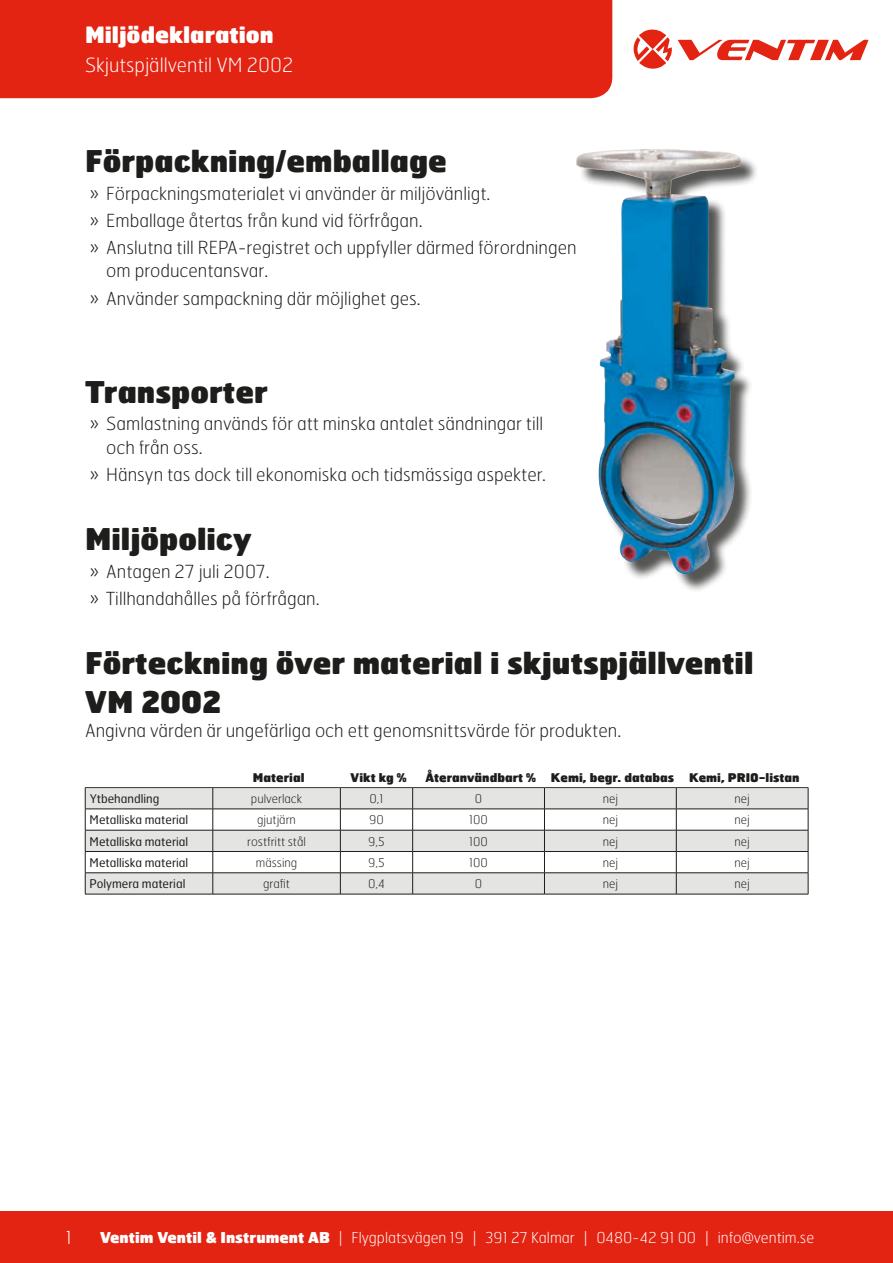
<style>
.page{position:relative;width:893px;height:1263px;background:#fff}
.page>*{position:absolute;margin:0;border:0;box-sizing:border-box;transform-origin:0 0}
.t1{font:900 30px/39px "Hermes FB";color:#1d1d1b}
.t2{font:900 22.5px "Hermes FB";color:#fff}
.t3{font:100 19.5px "Hermes FB";color:#fff}
.t4{font:100 18px/27.2px "Hermes FB";color:#1d1d1b}
.t5{font:100 18px "Hermes FB";color:#fff}
.t6{font:100 15px "Hermes FB";color:#fff}
.t7{font:100 12px "Hermes FB";color:#1d1d1b}
.t8{font:12px "Hermes FB";color:#1d1d1b}
.t9{font:900 12px "Hermes FB";color:#1d1d1b}
.s1{font-weight:900}
</style>
<div class="page">
<div style="left:0;top:0;width:612px;height:98px;background:#e42413"></div>
<svg style="left:634px;top:30px;width:38px;height:39px"></svg>
<svg style="left:678px;top:40px;width:190px;height:20px"></svg>
<div style="left:0;top:1212px;width:893px;height:51px;background:#e42413"></div>
<svg style="left:86px;top:788px;width:722px;height:106px;fill:#e4e4e3"></svg>
<hr style="left:85px;top:809px;width:64px;height:1px;background:#1d1d1b">
<hr style="left:149px;top:809px;width:64px;height:1px;background:#1d1d1b">
<hr style="left:213px;top:809px;width:127px;height:1px;background:#1d1d1b">
<hr style="left:340px;top:809px;width:73px;height:1px;background:#1d1d1b">
<hr style="left:413px;top:809px;width:131px;height:1px;background:#1d1d1b">
<hr style="left:544px;top:809px;width:132px;height:1px;background:#1d1d1b">
<hr style="left:676px;top:809px;width:132px;height:1px;background:#1d1d1b">
<hr style="left:85px;top:830px;width:64px;height:1px;background:#1d1d1b">
<hr style="left:149px;top:830px;width:64px;height:1px;background:#1d1d1b">
<hr style="left:213px;top:830px;width:127px;height:1px;background:#1d1d1b">
<hr style="left:340px;top:830px;width:73px;height:1px;background:#1d1d1b">
<hr style="left:413px;top:830px;width:131px;height:1px;background:#1d1d1b">
<hr style="left:544px;top:830px;width:132px;height:1px;background:#1d1d1b">
<hr style="left:676px;top:830px;width:132px;height:1px;background:#1d1d1b">
<hr style="left:85px;top:851px;width:64px;height:1px;background:#1d1d1b">
<hr style="left:149px;top:851px;width:64px;height:1px;background:#1d1d1b">
<hr style="left:213px;top:851px;width:127px;height:1px;background:#1d1d1b">
<hr style="left:340px;top:851px;width:73px;height:1px;background:#1d1d1b">
<hr style="left:413px;top:851px;width:131px;height:1px;background:#1d1d1b">
<hr style="left:544px;top:851px;width:132px;height:1px;background:#1d1d1b">
<hr style="left:676px;top:851px;width:132px;height:1px;background:#1d1d1b">
<hr style="left:85px;top:872px;width:64px;height:1px;background:#1d1d1b">
<svg style="left:85px;top:788px;width:1px;height:106px"></svg>
<hr style="left:149px;top:872px;width:64px;height:1px;background:#1d1d1b">
<hr style="left:213px;top:872px;width:127px;height:1px;background:#1d1d1b">
<svg style="left:213px;top:788px;width:1px;height:106px"></svg>
<hr style="left:340px;top:872px;width:73px;height:1px;background:#1d1d1b">
<svg style="left:340px;top:788px;width:1px;height:106px"></svg>
<hr style="left:413px;top:872px;width:131px;height:1px;background:#1d1d1b">
<svg style="left:412px;top:788px;width:1px;height:106px"></svg>
<hr style="left:544px;top:872px;width:132px;height:1px;background:#1d1d1b">
<svg style="left:544px;top:788px;width:1px;height:106px"></svg>
<hr style="left:676px;top:872px;width:132px;height:1px;background:#1d1d1b">
<svg style="left:676px;top:788px;width:1px;height:106px"></svg>
<svg style="left:808px;top:788px;width:1px;height:106px"></svg>
<hr style="left:85px;top:894px;width:64px;height:1px;background:#1d1d1b">
<hr style="left:149px;top:894px;width:64px;height:1px;background:#1d1d1b">
<hr style="left:213px;top:894px;width:127px;height:1px;background:#1d1d1b">
<hr style="left:340px;top:894px;width:73px;height:1px;background:#1d1d1b">
<hr style="left:413px;top:894px;width:131px;height:1px;background:#1d1d1b">
<hr style="left:544px;top:894px;width:132px;height:1px;background:#1d1d1b">
<hr style="left:676px;top:894px;width:132px;height:1px;background:#1d1d1b">
<hr style="left:85px;top:787px;width:64px;height:1px;background:#373736">
<hr style="left:149px;top:787px;width:64px;height:1px;background:#373736">
<hr style="left:213px;top:787px;width:127px;height:1px;background:#373736">
<hr style="left:340px;top:787px;width:73px;height:1px;background:#373736">
<hr style="left:413px;top:787px;width:131px;height:1px;background:#373736">
<hr style="left:544px;top:787px;width:132px;height:1px;background:#373736">
<hr style="left:676px;top:787px;width:132px;height:1px;background:#373736">
<div style="left:579px;top:152px;width:180px;height:440px;background:#1d1d1b;opacity:.75"></div>
<img style="left:576px;top:149px;width:159px;height:425px">
<p class="t2" style="left:85px;top:20px;width:190px">Miljödeklaration</p>
<p class="t3" style="left:85px;top:52px;width:210px">Skjutspjällventil VM 2002</p>
<h1 class="t1" style="left:85px;top:140px;width:363px">Förpackning/emballage</h1>
<p class="t4" style="left:89px;top:179px;width:489px">» Förpackningsmaterialet vi använder är miljövänligt.<br>» Emballage återtas från kund vid förfrågan.<br>» Anslutna till REPA-registret och uppfyller därmed förordningen</p>
<p class="t4" style="left:89px;top:255px;width:333px;line-height:28.5px;text-indent:17px">om producentansvar.<br>» Använder sampackning där möjlighet ges.</p>
<h1 class="t1" style="left:85px;top:371px;width:184px">Transporter</h1>
<p class="t4" style="left:106px;top:411px;width:438px;line-height:23.4px;text-indent:-17px">» Samlastning används för att minska antalet sändningar till och från oss.</p>
<p class="t4" style="left:89px;top:461px;width:458px">» Hänsyn tas dock till ekonomiska och tidsmässiga aspekter.</p>
<h1 class="t1" style="left:85px;top:518px;width:168px">Miljöpolicy</h1>
<p class="t4" style="left:89px;top:557px;width:232px;line-height:27.6px">» Antagen 27 juli 2007.<br>» Tillhandahålles på förfrågan.</p>
<h1 class="t1" style="left:85px;top:642px;width:670px">Förteckning över material i skjutspjällventil<br>VM 2002</h1>
<p class="t4" style="left:85px;top:716px;width:538px">Angivna värden är ungefärliga och ett genomsnittsvärde för produkten.</p>
<p class="t9" style="left:253px;top:769px;width:53px">Material</p>
<p class="t9" style="left:351px;top:769px;width:58px">Vikt kg %</p>
<p class="t9" style="left:425px;top:769px;width:250px">Återanvändbart % Kemi, begr. databas</p>
<p class="t9" style="left:689px;top:769px;width:112px">Kemi, PRIO-listan</p>
<p class="t8" style="left:90px;top:791px;width:71px">Ytbehandling</p>
<p class="t7" style="left:251px;top:791px;width:53px">pulverlack</p>
<p class="t7" style="left:370px;top:791px;width:15px">0,1</p>
<p class="t7" style="left:475px;top:791px;width:9px">0</p>
<p class="t7" style="left:603px;top:791px;width:17px">nej</p>
<p class="t7" style="left:735px;top:791px;width:17px">nej</p>
<p class="t8" style="left:90px;top:812px;width:100px">Metalliska material</p>
<p class="t7" style="left:257px;top:812px;width:40px">gjutjärn</p>
<p class="t7" style="left:369px;top:812px;width:16px">90</p>
<p class="t7" style="left:469px;top:812px;width:20px">100</p>
<p class="t7" style="left:603px;top:812px;width:17px">nej</p>
<p class="t7" style="left:735px;top:812px;width:17px">nej</p>
<p class="t8" style="left:90px;top:833px;width:100px">Metalliska material</p>
<p class="t7" style="left:247px;top:833px;width:60px">rostfritt stål</p>
<p class="t7" style="left:368px;top:833px;width:18px">9,5</p>
<p class="t7" style="left:469px;top:833px;width:20px">100</p>
<p class="t7" style="left:603px;top:833px;width:17px">nej</p>
<p class="t7" style="left:735px;top:833px;width:17px">nej</p>
<p class="t8" style="left:90px;top:855px;width:100px">Metalliska material</p>
<p class="t7" style="left:256px;top:855px;width:43px">mässing</p>
<p class="t7" style="left:368px;top:855px;width:18px">9,5</p>
<p class="t7" style="left:469px;top:855px;width:20px">100</p>
<p class="t7" style="left:603px;top:855px;width:17px">nej</p>
<p class="t7" style="left:735px;top:855px;width:17px">nej</p>
<p class="t8" style="left:90px;top:876px;width:97px">Polymera material</p>
<p class="t7" style="left:263px;top:876px;width:28px">grafit</p>
<p class="t7" style="left:368px;top:876px;width:18px">0,4</p>
<p class="t7" style="left:475px;top:876px;width:9px">0</p>
<p class="t7" style="left:603px;top:876px;width:17px">nej</p>
<p class="t7" style="left:734px;top:876px;width:17px">nej</p>
<p class="t5" style="left:66px;top:1226px;width:8px">1</p>
<p class="t6" style="left:100px;top:1228px;width:716px"><span class="s1">Ventim Ventil &amp; Instrument AB</span> | Flygplatsvägen 19 | 391 27 Kalmar | 0480-42 91 00 | info@ventim.se</p>
</div>
